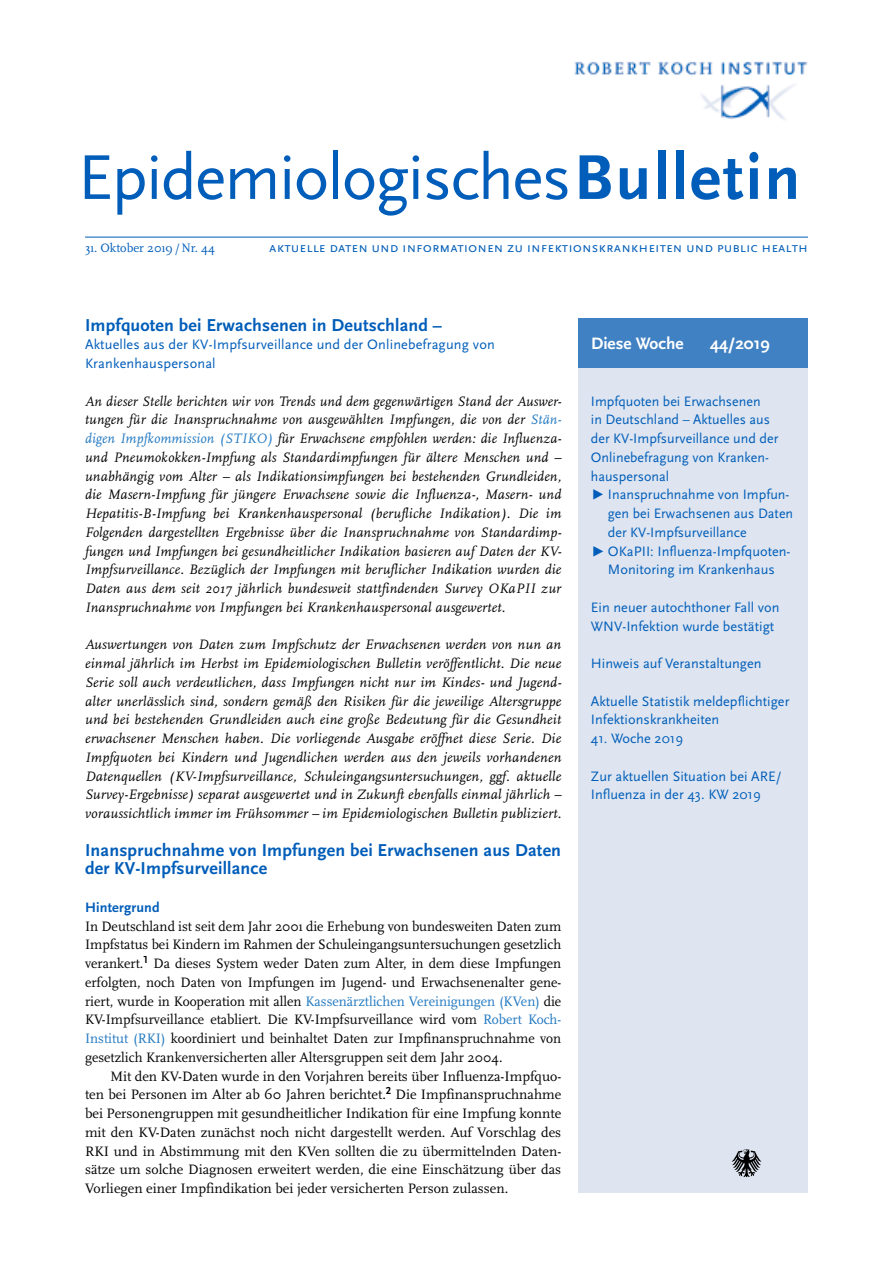
<style>
.page{position:relative;width:893px;height:1263px;background:#fff}
.page>*{position:absolute;margin:0;border:0;box-sizing:border-box;transform-origin:0 0}
.t1{font:66px "Scala Sans Pro";letter-spacing:-.02em;color:#005db9}
.Fließtext_Überschrif{font:700 18px/18.8px "Scala Sans Pro";letter-spacing:.01em;color:#005db9}
.t2{font:700 17.25px "Scala Sans Pro";color:#fff}
.Einleitungstext_9_5{font:italic 14.25px/18.8px "Scala Pro";letter-spacing:.015em;color:#000;text-align:justify}
.Fließtext{font:14.25px/18.8px "Scala Pro";color:#000;text-align:justify}
.Inhalt{font:14.25px/18.8px "Scala Sans Pro";color:#005db9}
.Fließtext_Einzug{font:14.25px/18.8px "Scala Pro";color:#000;text-align:justify}
.Fließtext_Überschrif-2{font:14.25px/18.8px "Scala Sans Pro";letter-spacing:.01em;color:#005db9}
.Fließtext_Überschrif-3{font:700 14.25px "Scala Sans Pro";letter-spacing:.01em;color:#005db9}
.t3{font:12.75px "Scala Pro";color:#005db9}
.s1{font-weight:700}
.s2{color:#2178c0}
</style>
<div class="page">
<hr style="left:85px;top:237px;width:723px;height:1px;background:#005db9">
<img style="left:574px;top:61px;width:234px;height:59px">
<div style="left:578px;top:318px;width:230px;height:875px;background:#dee5f0"></div>
<div style="left:578px;top:318px;width:230px;height:50px;background:#4081c3"></div>
<svg style="left:732px;top:1149px;width:29px;height:28px"></svg>
<h1 class="t1" style="left:78px;top:139px;width:724px">Epidemiologisches<span class="s1">Bulletin</span></h1>
<p class="t3" style="left:85px;top:240px;width:131px">31. Oktober 2019/Nr. 44</p>
<p class="Inhalt" style="left:269px;top:238px;width:540px">aktuelle daten und informationen zu infektionskrankheiten und public health</p>
<p class="Fließtext_Überschrif" style="left:85px;top:315px;width:358px">Impfquoten bei Erwachsenen in Deutschland –</p>
<p class="Fließtext_Überschrif-2" style="left:85px;top:335px;width:411px">Aktuelles aus der KV-Impfsurveillance und der Onlinebefragung von<br>Krankenhauspersonal</p>
<p class="Einleitungstext_9_5" style="left:85px;top:391px;width:478px">An dieser Stelle berichten wir von Trends und dem gegenwärtigen Stand der Auswer&shy;tungen für die Inanspruchnahme von ausgewählten Impfungen, die von der <span class="s2">Stän&shy;digen Impfkommission (STIKO)</span> für Erwachsene empfohlen werden: die Influenza&shy;und Pneumokokken-Impfung als Standardimpfungen für ältere Menschen und – unabhängig vom Alter – als Indikationsimpfungen bei bestehenden Grundleiden, die Masern-Impfung für jüngere Erwachsene sowie die Influenza-, Masern- und Hepatitis-B-Impfung bei Krankenhauspersonal (berufliche Indikation). Die im Folgenden dargestellten Ergebnisse über die Inanspruchnahme von Standardimp&shy;fungen und Impfungen bei gesundheitlicher Indikation basieren auf Daten der KV-Impfsurveillance. Bezüglich der Impfungen mit beruflicher Indikation wurden die Daten aus dem seit 2017 jährlich bundesweit stattfindenden Survey OKaPII zur Inanspruchnahme von Impfungen bei Krankenhauspersonal ausgewertet.</p>
<p class="Einleitungstext_9_5" style="left:85px;top:635px;width:478px">Auswertungen von Daten zum Impfschutz der Erwachsenen werden von nun an einmal jährlich im Herbst im Epidemiologischen Bulletin veröffentlicht. Die neue Serie soll auch verdeutlichen, dass Impfungen nicht nur im Kindes- und Jugend&shy;alter unerlässlich sind, sondern gemäß den Risiken für die jeweilige Altersgruppe und bei bestehenden Grundleiden auch eine große Bedeutung für die Gesundheit erwachsener Menschen haben. Die vorliegende Ausgabe eröffnet diese Serie. Die Impfquoten bei Kindern und Jugendlichen werden aus den jeweils vorhandenen Datenquellen (KV-Impfsurveillance, Schuleingangsuntersuchungen, ggf. aktuelle Survey-Ergebnisse) separat ausgewertet und in Zukunft ebenfalls einmal jährlich – voraussichtlich immer im Frühsommer – im Epidemiologischen Bulletin publiziert.</p>
<p class="Fließtext_Überschrif" style="left:85px;top:840px;width:478px">Inanspruchnahme von Impfungen bei Erwachsenen aus Daten der KV-Impfsurveillance</p>
<p class="Fließtext_Überschrif-3" style="left:85px;top:899px;width:76px">Hintergrund</p>
<p class="Fließtext" style="left:85px;top:916px;width:478px">In Deutschland ist seit dem Jahr 2001 die Erhebung von bundesweiten Daten zum Impfstatus bei Kindern im Rahmen der Schuleingangsuntersuchungen gesetzlich verankert.<sup>1</sup> Da dieses System weder Daten zum Alter, in dem diese Impfungen erfolgten, noch Daten von Impfungen im Jugend- und Erwachsenenalter gene&shy;riert, wurde in Kooperation mit allen <span class="s2">Kassenärztlichen Vereinigungen (KVen)</span> die KV-Impfsurveillance etabliert. Die KV-Impfsurveillance wird vom <span class="s2">Robert Koch-Institut (RKI)</span> koordiniert und beinhaltet Daten zur Impfinanspruchnahme von gesetzlich Krankenversicherten aller Altersgruppen seit dem Jahr 2004.</p>
<p class="Fließtext_Einzug" style="left:85px;top:1066px;width:478px;text-indent:26px">Mit den KV-Daten wurde in den Vorjahren bereits über Influenza-Impfquo&shy;ten bei Personen im Alter ab 60 Jahren berichtet.<sup>2</sup> Die Impfinanspruchnahme bei Personengruppen mit gesundheitlicher Indikation für eine Impfung konnte mit den KV-Daten zunächst noch nicht dargestellt werden. Auf Vorschlag des RKI und in Abstimmung mit den KVen sollten die zu übermittelnden Daten&shy;sätze um solche Diagnosen erweitert werden, die eine Einschätzung über das Vorliegen einer Impfindikation bei jeder versicherten Person zulassen.</p>
<p class="t2" style="left:591px;top:334px;width:94px">Diese Woche</p>
<p class="t2" style="left:710px;top:334px;width:61px">44/2019</p>
<p class="Inhalt" style="left:591px;top:391px;width:189px">Impfquoten bei Erwachsenen<br>in Deutschland – Aktuelles aus der KV-Impfsurveillance und der<br>Onlinebefragung von Kranken&shy;hauspersonal</p>
<p class="Inhalt" style="left:608px;top:485px;width:187px;text-indent:-17px">▶ Inanspruchnahme von Impfun&shy;gen bei Erwachsenen aus Daten der KV-Impfsurveillance</p>
<p class="Inhalt" style="left:591px;top:541px;width:201px;text-align:center">▶ OKaPII: Influenza-Impfquoten-<br>Monitoring im Krankenhaus</p>
<p class="Inhalt" style="left:591px;top:598px;width:190px">Ein neuer autochthoner Fall von<br>WNV-Infektion wurde bestätigt</p>
<p class="Inhalt" style="left:591px;top:654px;width:172px">Hinweis auf Veranstaltungen</p>
<p class="Inhalt" style="left:591px;top:691px;width:200px">Aktuelle Statistik meldepflichtiger<br>Infektionskrankheiten</p>
<p class="Inhalt" style="left:591px;top:729px;width:94px">41. Woche 2019</p>
<p class="Inhalt" style="left:591px;top:766px;width:192px">Zur aktuellen Situation bei ARE/<br>Influenza in der 43. KW 2019</p>
</div>
